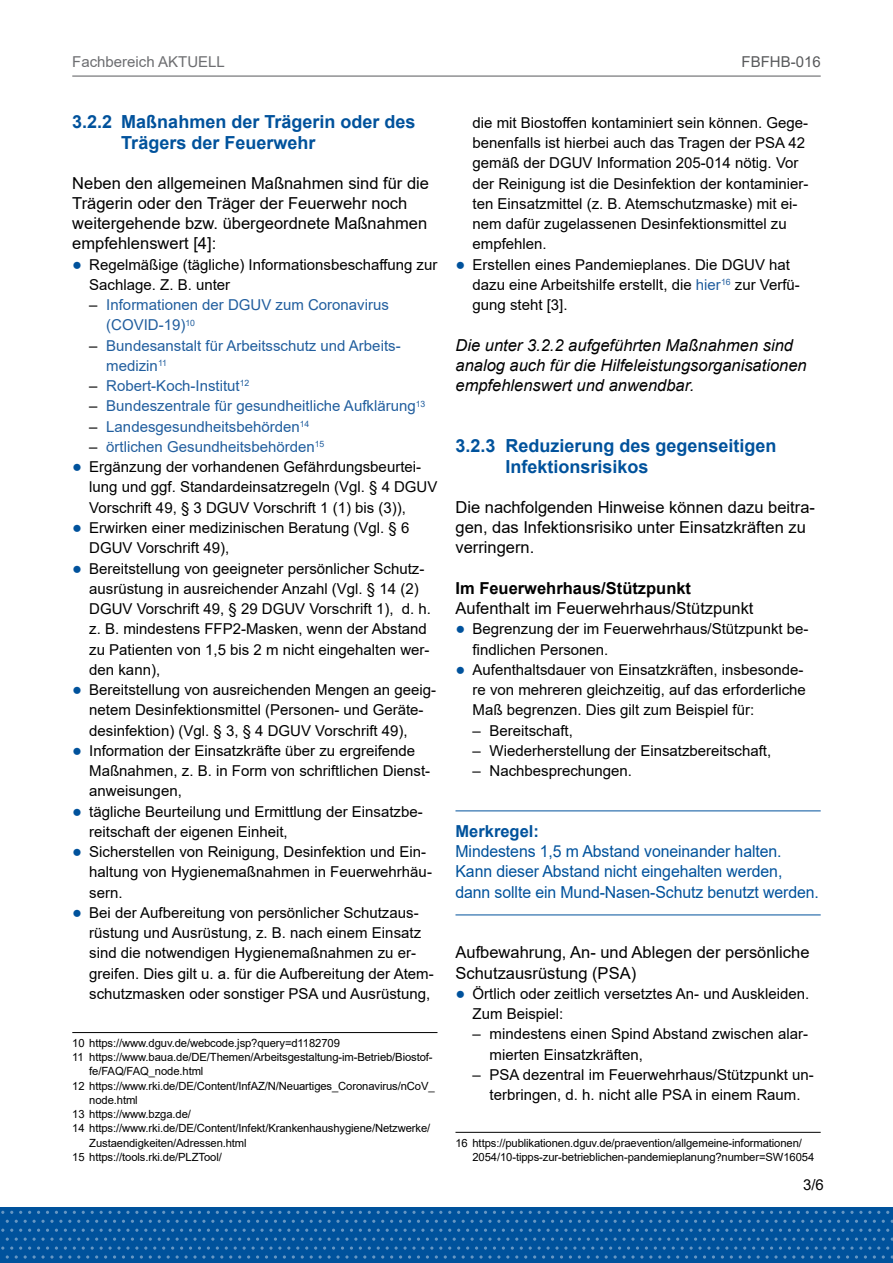
<style>
.page{position:relative;width:893px;height:1263px;background:#fff}
.page>*{position:absolute;margin:0;border:0;box-sizing:border-box;transform-origin:0 0}
.t1{font:700 18px/21px "Arial";color:#00529c}
.t2{font:16.5px/20.2px "Arial";color:#000}
.t3{font:16.5px/20.2px "Arial";letter-spacing:-.005em;color:#00529c;scale:.96 1}
.t4{font:italic 16.5px/20.2px "Arial";color:#000}
.t5{font:700 16.5px "Arial";color:#000}
.t6{font:700 16.5px "Arial";color:#00529c}
.t7{font:15px/20.2px "Arial";color:#000}
.t8{font:15px/20.2px "Arial";color:#215e9e}
.t9{font:15px "Arial";color:#6d6e71}
.t10{font:15px "Arial";color:#58595b}
.t11{font:11.25px/14.2px "Arial";letter-spacing:-.01em;color:#000}
.s1{font-size:16.5px;color:#00529c}
.s2{color:#000}
.s3{color:#215e9e}
</style>
<div class="page">
<div style="left:0;top:1207px;width:893px;height:56px;background:#00529c"></div>
<svg style="left:243px;top:1211px;width:38px;height:3px"></svg>
<svg style="left:386px;top:1211px;width:47px;height:3px"></svg>
<svg style="left:538px;top:1211px;width:38px;height:3px"></svg>
<svg style="left:681px;top:1211px;width:38px;height:3px"></svg>
<svg style="left:824px;top:1211px;width:38px;height:3px"></svg>
<svg style="left:725px;top:1220px;width:168px;height:38px"></svg>
<svg style="left:100px;top:1211px;width:38px;height:3px"></svg>
<svg style="left:1px;top:1220px;width:723px;height:38px"></svg>
<hr style="left:72px;top:1032px;width:365px;height:1px;background:#000">
<hr style="left:455px;top:810px;width:366px;height:1px;background:#00529c">
<hr style="left:455px;top:914px;width:366px;height:1px;background:#00529c">
<hr style="left:455px;top:1132px;width:366px;height:1px;background:#000">
<hr style="left:72px;top:76px;width:749px;height:1px;background:#58595b">
<p class="t9" style="left:72px;top:52px;width:154px">Fachbereich AKTUELL</p>
<p class="t10" style="left:741px;top:52px;width:81px">FBFHB-016</p>
<p class="t1" style="left:121px;top:111px;width:296px;text-indent:-49px">3.2.2 Maßnahmen der Trägerin oder des<br>Trägers der Feuerwehr</p>
<p class="t2" style="left:72px;top:173px;width:358px">Neben den allgemeinen Maßnahmen sind für die Trägerin oder den Träger der Feuerwehr noch weitergehende bzw. übergeordnete Maßnahmen empfehlenswert [4]:</p>
<p class="t7" style="left:89px;top:254px;width:350px;text-indent:-17px"><span class="s1">●</span> Regelmäßige (tägliche) Informationsbeschaffung zur<br>Sachlage. Z. B. unter</p>
<p class="t8" style="left:106px;top:295px;width:284px;text-indent:-17px"><span class="s2">–</span> Informationen der DGUV zum Coronavirus (COVID-19)<sup>10</sup></p>
<p class="t8" style="left:106px;top:335px;width:295px;text-indent:-17px"><span class="s2">–</span> Bundesanstalt für Arbeitsschutz und Arbeits&shy;medizin<sup>11</sup></p>
<p class="t8" style="left:89px;top:376px;width:162px"><span class="s2">–</span> Robert-Koch-Institut<sup>12</sup></p>
<p class="t8" style="left:89px;top:396px;width:338px"><span class="s2">–</span> Bundeszentrale für gesundheitliche Aufklärung<sup>13</sup></p>
<p class="t8" style="left:89px;top:416px;width:222px"><span class="s2">–</span> Landesgesundheitsbehörden<sup>14</sup></p>
<p class="t8" style="left:89px;top:436px;width:237px"><span class="s2">–</span> örtlichen Gesundheitsbehörden<sup>15</sup></p>
<p class="t7" style="left:89px;top:457px;width:350px;text-indent:-17px"><span class="s1">●</span> Ergänzung der vorhandenen Gefährdungsbeurtei&shy;lung und ggf. Standardeinsatzregeln (Vgl. § 4 DGUV<br>Vorschrift 49, § 3 DGUV Vorschrift 1 (1) bis (3)),</p>
<p class="t7" style="left:89px;top:517px;width:322px;text-indent:-17px"><span class="s1">●</span> Erwirken einer medizinischen Beratung (Vgl. § 6<br>DGUV Vorschrift 49),</p>
<p class="t7" style="left:89px;top:558px;width:343px;text-indent:-17px"><span class="s1">●</span> Bereitstellung von geeigneter persönlicher Schutz&shy;ausrüstung in ausreichender Anzahl (Vgl. § 14 (2)<br>DGUV Vorschrift 49, § 29 DGUV Vorschrift 1), d. h. z. B. mindestens FFP2-Masken, wenn der Abstand zu Patienten von 1,5 bis 2 m nicht eingehalten wer&shy;den kann),</p>
<p class="t7" style="left:89px;top:679px;width:348px;text-indent:-17px"><span class="s1">●</span> Bereitstellung von ausreichenden Mengen an geeig&shy;netem Desinfektionsmittel (Personen- und Geräte&shy;desinfektion) (Vgl. § 3, § 4 DGUV Vorschrift 49),</p>
<p class="t7" style="left:89px;top:740px;width:342px;text-indent:-17px"><span class="s1">●</span> Information der Einsatzkräfte über zu ergreifende<br>Maßnahmen, z. B. in Form von schriftlichen Dienst&shy;anweisungen,</p>
<p class="t7" style="left:89px;top:801px;width:335px;text-indent:-17px"><span class="s1">●</span> tägliche Beurteilung und Ermittlung der Einsatzbe&shy;reitschaft der eigenen Einheit,</p>
<p class="t7" style="left:89px;top:841px;width:344px;text-indent:-17px"><span class="s1">●</span> Sicherstellen von Reinigung, Desinfektion und Ein&shy;haltung von Hygienemaßnahmen in Feuerwehrhäu&shy;sern.</p>
<p class="t7" style="left:89px;top:902px;width:346px;text-indent:-17px"><span class="s1">●</span> Bei der Aufbereitung von persönlicher Schutzaus&shy;rüstung und Ausrüstung, z. B. nach einem Einsatz sind die notwendigen Hygienemaßnahmen zu er&shy;greifen. Dies gilt u. a. für die Aufbereitung der Atem&shy;schutzmasken oder sonstiger PSA und Ausrüstung,</p>
<p class="t11" style="left:72px;top:1036px;width:269px">10 https://www.dguv.de/webcode.jsp?query=d1182709</p>
<p class="t11" style="left:72px;top:1050px;width:362px">11 https://www.baua.de/DE/Themen/Arbeitsgestaltung-im-Betrieb/Biostof-</p>
<p class="t11" style="left:89px;top:1064px;width:116px">fe/FAQ/FAQ_node.html</p>
<p class="t11" style="left:72px;top:1078px;width:364px">12 https://www.rki.de/DE/Content/InfAZ/N/Neuartiges_Coronavirus/nCoV_</p>
<p class="t11" style="left:89px;top:1093px;width:50px">node.html</p>
<p class="t11" style="left:72px;top:1107px;width:120px">13 https://www.bzga.de/</p>
<p class="t11" style="left:72px;top:1121px;width:359px">14 https://www.rki.de/DE/Content/Infekt/Krankenhaushygiene/Netzwerke/</p>
<p class="t11" style="left:89px;top:1135px;width:159px">Zustaendigkeiten/Adressen.html</p>
<p class="t11" style="left:72px;top:1150px;width:151px">15 https://tools.rki.de/PLZTool/</p>
<p class="t7" style="left:472px;top:112px;width:338px">die mit Biostoffen kontaminiert sein können. Gege&shy;benenfalls ist hierbei auch das Tragen der PSA 42 gemäß der DGUV Information 205-014 nötig. Vor der Reinigung ist die Desinfektion der kontaminier&shy;ten Einsatzmittel (z. B. Atemschutzmaske) mit ei&shy;nem dafür zugelassenen Desinfektionsmittel zu empfehlen.</p>
<p class="t7" style="left:472px;top:254px;width:329px;text-indent:-17px"><span class="s1">●</span> Erstellen eines Pandemieplanes. Die DGUV hat dazu eine Arbeitshilfe erstellt, die <span class="s3">hier</span><sup>16</sup> zur Verfü&shy;gung steht [3].</p>
<p class="t4" style="left:455px;top:335px;width:353px">Die unter 3.2.2 aufgeführten Maßnahmen sind analog auch für die Hilfeleistungsorganisationen empfehlenswert und anwendbar.</p>
<p class="t1" style="left:505px;top:435px;width:273px;text-indent:-50px">3.2.3 Reduzierung des gegenseitigen<br>Infektionsrisikos</p>
<p class="t2" style="left:455px;top:497px;width:361px">Die nachfolgenden Hinweise können dazu beitra&shy;gen, das Infektionsrisiko unter Einsatzkräften zu verringern.</p>
<p class="t5" style="left:455px;top:576px;width:237px">Im Feuerwehrhaus/Stützpunkt</p>
<p class="t2" style="left:455px;top:598px;width:300px">Aufenthalt im Feuerwehrhaus/Stützpunkt</p>
<p class="t7" style="left:472px;top:619px;width:338px;text-indent:-17px"><span class="s1">●</span> Begrenzung der im Feuerwehrhaus/Stützpunkt be&shy;findlichen Personen.</p>
<p class="t7" style="left:472px;top:659px;width:335px;text-indent:-17px"><span class="s1">●</span> Aufenthaltsdauer von Einsatzkräften, insbesonde&shy;re von mehreren gleichzeitig, auf das erforderliche<br>Maß begrenzen. Dies gilt zum Beispiel für:</p>
<p class="t7" style="left:472px;top:720px;width:102px">– Bereitschaft,</p>
<p class="t7" style="left:472px;top:740px;width:300px">– Wiederherstellung der Einsatzbereitschaft,</p>
<p class="t7" style="left:472px;top:760px;width:161px">– Nachbesprechungen.</p>
<p class="t6" style="left:455px;top:819px;width:85px">Merkregel:</p>
<p class="t3" style="left:455px;top:841px;width:380px">Mindestens 1,5 m Abstand voneinander halten.<br>Kann dieser Abstand nicht eingehalten werden, dann sollte ein Mund-Nasen-Schutz benutzt werden.</p>
<p class="t2" style="left:455px;top:942px;width:356px">Aufbewahrung, An- und Ablegen der persönliche<br>Schutzausrüstung (PSA)</p>
<p class="t7" style="left:472px;top:983px;width:338px;text-indent:-17px"><span class="s1">●</span> Örtlich oder zeitlich versetztes An- und Auskleiden.<br>Zum Beispiel:</p>
<p class="t7" style="left:489px;top:1024px;width:320px;text-indent:-17px">– mindestens einen Spind Abstand zwischen alar&shy;mierten Einsatzkräften,</p>
<p class="t7" style="left:472px;top:1064px;width:343px;text-align:center">– PSA dezentral im Feuerwehrhaus/Stützpunkt un&shy;terbringen, d. h. nicht alle PSA in einem Raum.</p>
<p class="t11" style="left:472px;top:1135px;width:343px;text-indent:-17px">16 https://publikationen.dguv.de/praevention/allgemeine-informationen/<br>2054/10-tipps-zur-betrieblichen-pandemieplanung?number=SW16054</p>
<p class="t7" style="left:803px;top:1175px;width:22px">3/6</p>
</div>
